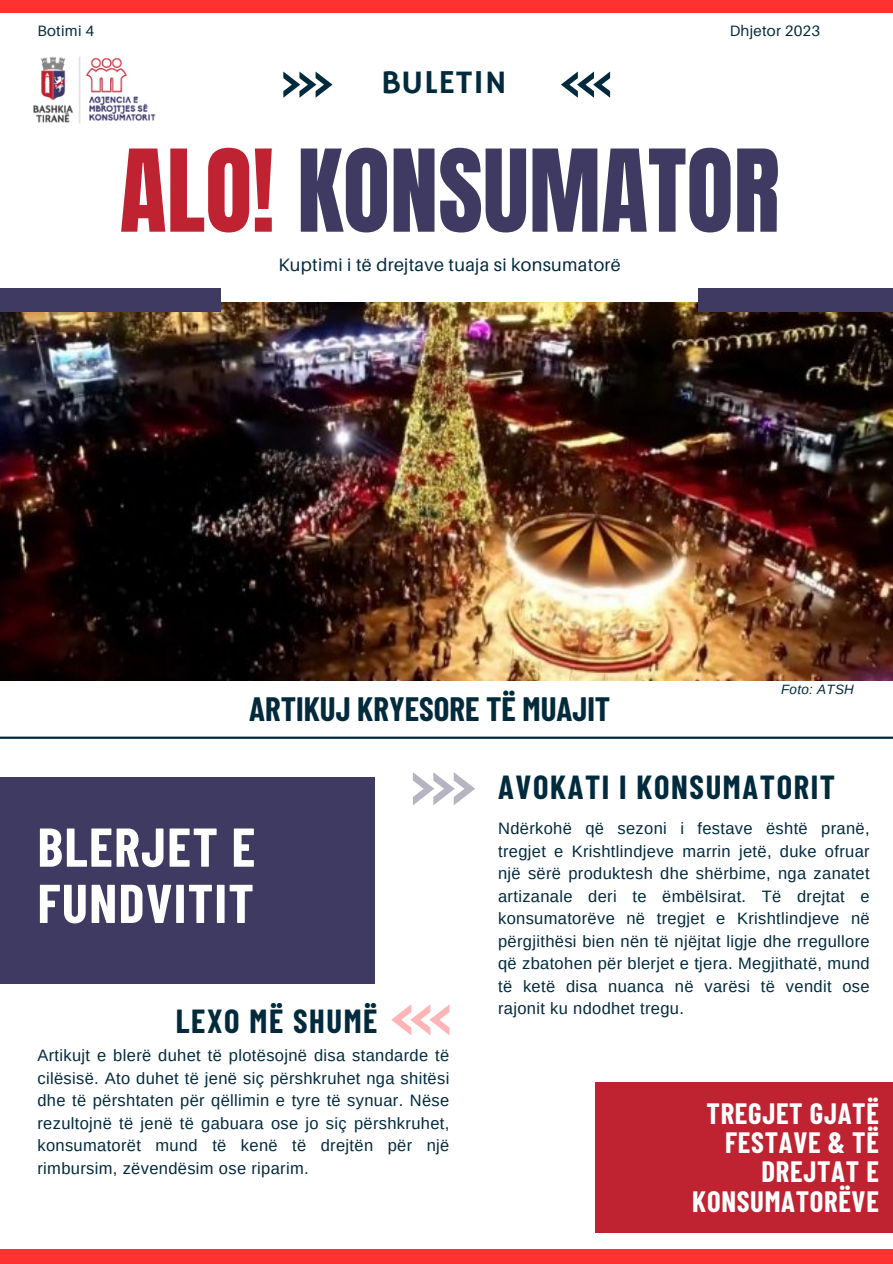
<style>
.page{position:relative;width:893px;height:1264px;background:#fff}
.page>*{position:absolute;margin:0;border:0;box-sizing:border-box;transform-origin:0 0}
.t1{font:96.9px "Anton";color:#3f3a61}
.t2{font:700 54.6px/56.2px "Barlow Condensed";letter-spacing:.025em;color:#fff}
.t3{font:33.3px "Hammersmith One";letter-spacing:.02em;color:#022a3d}
.t4{font:700 33px "Barlow Condensed";color:#022a3d}
.t5{font:700 32.55px "Barlow Condensed";letter-spacing:.05em;color:#022a3d}
.t6{font:700 28.8px/29.2px "Barlow Condensed";letter-spacing:.025em;color:#fff;text-align:right}
.t7{font:18px "Aileron";letter-spacing:.015em;color:#022a3d}
.t8{font:16.5px/22.5px "Arimo";letter-spacing:.02em;color:#022a3d;text-align:justify}
.t9{font:15px "Aileron";letter-spacing:.015em;color:#022a3d}
.t10{font:italic 13.5px "Arimo";letter-spacing:.02em;color:#022a3d}
.s1{color:#bf2331}
</style>
<div class="page">
<div style="left:0;top:777px;width:374px;height:206px;background:#3f3a61"></div>
<img style="left:0;top:302px;width:892px;height:378px">
<div style="left:0;top:288px;width:220px;height:23px;background:#3f3a61"></div>
<div style="left:698px;top:288px;width:194px;height:23px;background:#3f3a61"></div>
<div style="left:595px;top:1082px;width:297px;height:150px;background:#bf2331"></div>
<svg style="left:283px;top:72px;width:49px;height:25px"></svg>
<svg style="left:561px;top:72px;width:49px;height:25px"></svg>
<div style="left:0;top:0;width:892px;height:12px;background:#ff3131"></div>
<div style="left:0;top:1249px;width:892px;height:14px;background:#ff3131"></div>
<hr style="left:0;top:736px;width:892px;height:2px;background:#022a3d">
<img style="left:33px;top:56px;width:123px;height:68px">
<svg style="left:413px;top:772px;width:62px;height:33px"></svg>
<svg style="left:391px;top:1004px;width:58px;height:31px"></svg>
<p class="t9" style="left:37px;top:21px;width:58px">Botimi 4</p>
<p class="t9" style="left:729px;top:21px;width:92px">Dhjetor 2023</p>
<p class="t3" style="left:381px;top:63px;width:127px">BULETIN</p>
<p class="t1" style="left:120px;top:121px;width:661px"><span class="s1">ALO!</span> KONSUMATOR</p>
<p class="t7" style="left:278px;top:253px;width:343px">Kuptimi i të drejtave tuaja si konsumatorë</p>
<p class="t4" style="left:249px;top:688px;width:362px">ARTIKUJ KRYESORE TË MUAJIT</p>
<p class="t10" style="left:781px;top:681px;width:74px">Foto: ATSH</p>
<p class="t2" style="left:37px;top:816px;width:219px">BLERJET E<br>FUNDVITIT</p>
<p class="t5" style="left:176px;top:1000px;width:203px">LEXO MË SHUMË</p>
<p class="t8" style="left:37px;top:1044px;width:413px">Artikujt e blerë duhet të plotësojnë disa standarde të cilësisë. Ato duhet të jenë siç përshkruhet nga shitësi dhe të përshtaten për qëllimin e tyre të synuar. Nëse rezultojnë të jenë të gabuara ose jo siç përshkruhet, konsumatorët mund të kenë të drejtën për një rimbursim, zëvendësim ose riparim.</p>
<p class="t5" style="left:498px;top:766px;width:338px">AVOKATI I KONSUMATORIT</p>
<p class="t8" style="left:498px;top:817px;width:373px">Ndërkohë që sezoni i festave është pranë, tregjet e Krishtlindjeve marrin jetë, duke ofruar një sërë produktesh dhe shërbime, nga zanatet artizanale deri te ëmbëlsirat. Të drejtat e konsumatorëve në tregjet e Krishtlindjeve në përgjithësi bien nën të njëjtat ligje dhe rregullore që zbatohen për blerjet e tjera. Megjithatë, mund të ketë disa nuanca në varësi të vendit ose rajonit ku ndodhet tregu.</p>
<p class="t6" style="left:692px;top:1097px;width:188px">TREGJET GJATË<br>FESTAVE &amp; TË<br>DREJTAT E<br>KONSUMATORËVE</p>
</div>
